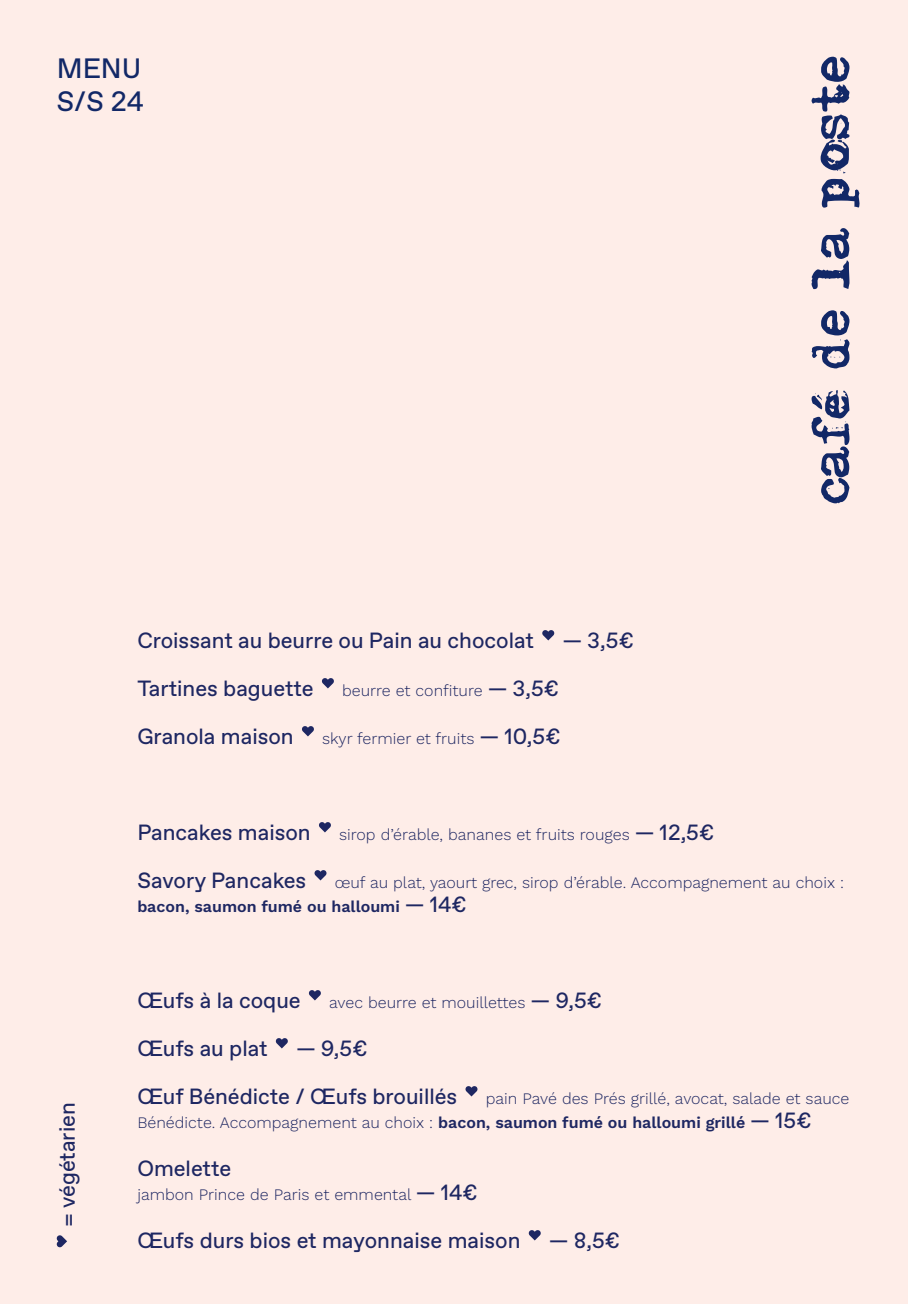
<style>
.page{position:relative;width:908px;height:1304px;background:#fff}
.page>*{position:absolute;margin:0;border:0;box-sizing:border-box;transform-origin:0 0}
.t1{font:28px "Favorit";color:#122867}
.t2{font:22px "Favorit";color:#1e2762}
.t3{font:300 16px/24px "Work Sans";color:#1e2762}
.s1{font-family:"Favorit";font-weight:400;font-size:22px}
.s2{font-weight:600}
</style>
<div class="page">
<div style="left:0;top:0;width:907px;height:1304px;background:#feede8"></div>
<svg style="left:811px;top:390px;width:38px;height:113px"></svg>
<svg style="left:811px;top:310px;width:38px;height:59px"></svg>
<svg style="left:811px;top:228px;width:38px;height:61px"></svg>
<svg style="left:811px;top:57px;width:48px;height:151px"></svg>
<svg style="left:542px;top:630px;width:12px;height:10px"></svg>
<svg style="left:322px;top:678px;width:12px;height:10px"></svg>
<svg style="left:302px;top:726px;width:12px;height:10px"></svg>
<svg style="left:319px;top:822px;width:12px;height:10px"></svg>
<svg style="left:314px;top:870px;width:13px;height:10px"></svg>
<svg style="left:308px;top:990px;width:13px;height:10px"></svg>
<svg style="left:275px;top:1038px;width:13px;height:10px"></svg>
<svg style="left:465px;top:1086px;width:12px;height:10px"></svg>
<svg style="left:528px;top:1230px;width:13px;height:10px"></svg>
<svg style="left:56px;top:1235px;width:11px;height:13px"></svg>
<p class="t1" style="left:57px;top:49px;width:86px">MENU</p>
<p class="t1" style="left:57px;top:83px;width:89px">S/S 24</p>
<p class="t2" style="left:137px;top:626px;width:398px">Croissant au beurre ou Pain au chocolat</p>
<p class="t2" style="left:562px;top:626px;width:73px">— 3,5€</p>
<p class="t2" style="left:137px;top:674px;width:178px">Tartines baguette</p>
<p class="t3" style="left:342px;top:678px;width:218px">beurre et confiture <span class="s1">— 3,5€</span></p>
<p class="t2" style="left:137px;top:722px;width:158px">Granola maison</p>
<p class="t3" style="left:322px;top:726px;width:240px">skyr fermier et fruits <span class="s1">— 10,5€</span></p>
<p class="t2" style="left:52px;top:1227px;width:126px;rotate:-90deg">= végétarien</p>
<p class="t2" style="left:137px;top:818px;width:175px">Pancakes maison</p>
<p class="t3" style="left:339px;top:822px;width:376px">sirop d’érable, bananes et fruits rouges <span class="s1">— 12,5€</span></p>
<p class="t2" style="left:137px;top:866px;width:170px">Savory Pancakes</p>
<p class="t3" style="left:137px;top:870px;width:708px;text-indent:197px">œuf au plat, yaourt grec, sirop d’érable. Accompagnement au choix : <span class="s2">bacon, saumon fumé ou halloumi</span> <span class="s1">— 14€</span></p>
<p class="t2" style="left:137px;top:986px;width:165px">Œufs à la coque</p>
<p class="t3" style="left:329px;top:990px;width:274px">avec beurre et mouillettes <span class="s1">— 9,5€</span></p>
<p class="t2" style="left:137px;top:1034px;width:132px">Œufs au plat</p>
<p class="t2" style="left:296px;top:1034px;width:73px">— 9,5€</p>
<p class="t2" style="left:137px;top:1082px;width:321px">Œuf Bénédicte / Œufs brouillés</p>
<p class="t3" style="left:137px;top:1086px;width:713px;text-indent:348px">pain Pavé des Prés grillé, avocat, salade et sauce<br>Bénédicte. Accompagnement au choix : <span class="s2">bacon, saumon fumé ou halloumi grillé</span> <span class="s1">— 15€</span></p>
<p class="t2" style="left:137px;top:1154px;width:95px">Omelette</p>
<p class="t3" style="left:137px;top:1182px;width:342px">jambon Prince de Paris et emmental <span class="s1">— 14€</span></p>
<p class="t2" style="left:137px;top:1226px;width:384px">Œufs durs bios et mayonnaise maison</p>
<p class="t2" style="left:548px;top:1226px;width:73px">— 8,5€</p>
</div>
